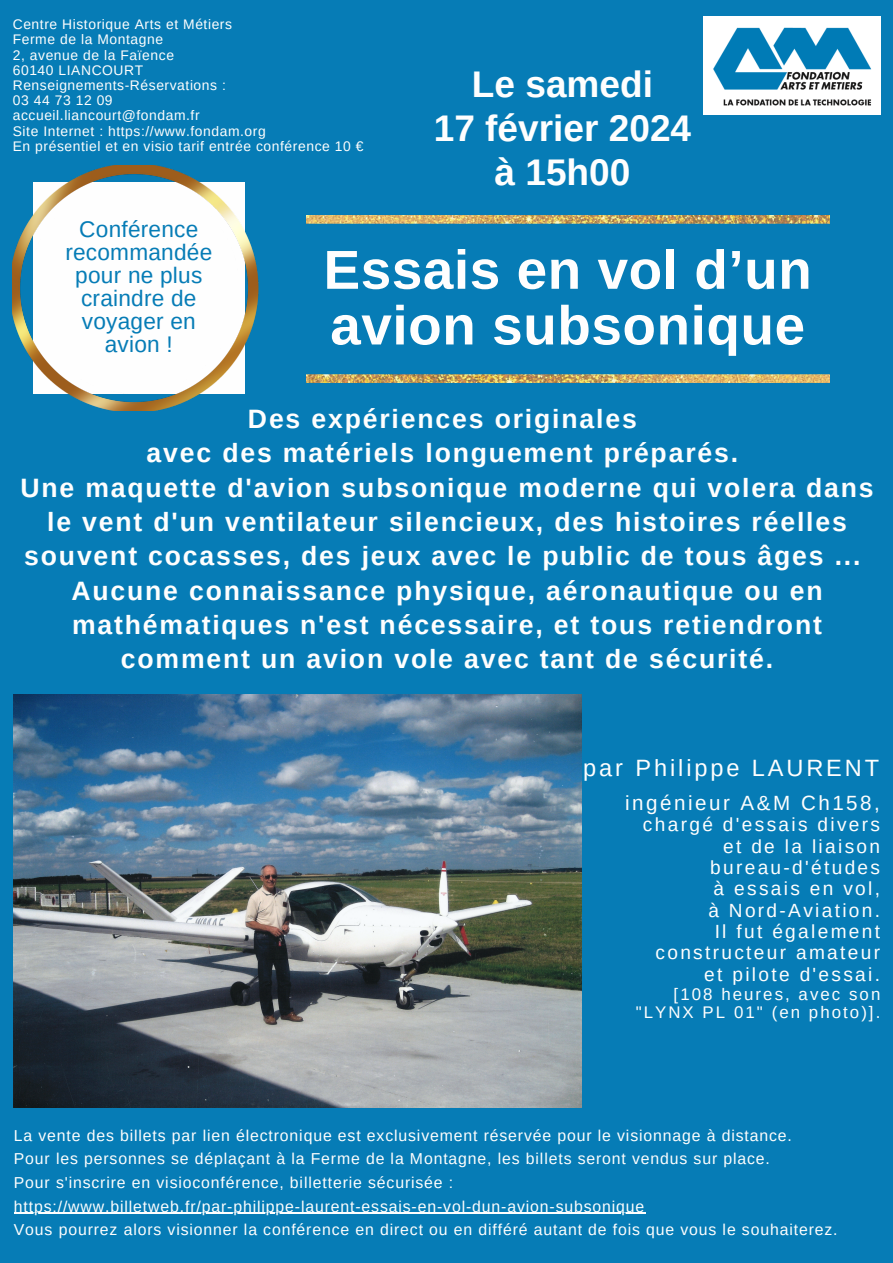
<style>
.page{position:relative;width:893px;height:1263px;background:#067cb6}
.page>*{position:absolute;margin:0;border:0;box-sizing:border-box;transform-origin:0 0}
.t1{font:700 54.9px/55.7px "Arimo";letter-spacing:.01em;color:#fefefe}
.t2{font:700 37.05px/43.9px "Arimo";color:#fefefe;text-align:center}
.t3{font:700 26.62px/34.3px "Arimo";letter-spacing:.07em;color:#fefefe;text-align:center}
.t4{font:23.55px "Arimo";letter-spacing:.12em;color:#fefefe}
.t5{font:22.65px/23.1px "Arimo";letter-spacing:.01em;color:#067cb6;text-align:center}
.t6{font:20.55px "Arimo";letter-spacing:.12em;color:#fefefe}
.t7{font:19.05px/21.4px "Arimo";letter-spacing:.12em;color:#fefefe;text-align:right}
.t8{font:16.8px/18.6px "Arimo";letter-spacing:.12em;color:#fefefe;text-align:right}
.t9{font:15.83px/23.6px "Arimo";letter-spacing:.055em;color:#fefefe}
.t10{font:13.88px "Arimo";letter-spacing:.04em;color:#fefefe}
</style>
<div class="page">
<img style="left:13px;top:694px;width:568px;height:413px">
<img style="left:704px;top:17px;width:176px;height:97px">
<img style="left:13px;top:165px;width:246px;height:246px">
<img style="left:306px;top:216px;width:523px;height:167px">
<hr style="left:14px;top:1213px;width:631px;height:1px;background:#fefefe">
<p class="t10" style="left:13px;top:17px;width:221px">Centre Historique Arts et Métiers</p>
<p class="t10" style="left:13px;top:32px;width:152px">Ferme de la Montagne</p>
<p class="t10" style="left:13px;top:47px;width:163px">2, avenue de la Faïence</p>
<p class="t10" style="left:13px;top:62px;width:132px">60140 LIANCOURT</p>
<p class="t10" style="left:13px;top:77px;width:215px">Renseignements-Réservations :</p>
<h2 class="t10" style="left:13px;top:93px;width:101px">03 44 73 12 09</h2>
<p class="t10" style="left:13px;top:108px;width:188px">accueil.liancourt@fondam.fr</p>
<p class="t10" style="left:13px;top:123px;width:254px">Site Internet : https://www.fondam.org</p>
<h4 class="t10" style="left:13px;top:138px;width:352px">En présentiel et en visio tarif entrée conférence 10 €</h4>
<p class="t2" style="left:434px;top:62px;width:259px">Le samedi<br>17 février 2024 à 15h00</p>
<p class="t5" style="left:65px;top:218px;width:148px">Conférence recommandée pour ne plus craindre de voyager en avion !</p>
<p class="t1" style="left:323px;top:242px;width:490px">Essais en vol d’un avion subsonique</p>
<p class="t3" style="left:20px;top:401px;width:854px">Des expériences originales<br>avec des matériels longuement préparés.<br>Une maquette d'avion subsonique moderne qui volera dans le vent d'un ventilateur silencieux, des histoires réelles souvent cocasses, des jeux avec le public de tous âges ...<br>Aucune connaissance physique, aéronautique ou en mathématiques n'est nécessaire, et tous retiendront comment un avion vole avec tant de sécurité.</p>
<h4 class="t4" style="left:583px;top:754px;width:297px">par Philippe LAURENT</h4>
<h1 class="t6" style="left:625px;top:791px;width:256px">ingénieur A&amp;M Ch158,</h1>
<h1 class="t7" style="left:643px;top:814px;width:239px">chargé d'essais divers et de la liaison bureau-d'études<br>à essais en vol,<br>à Nord-Aviation.<br>Il fut également constructeur amateur et pilote d'essai.</h1>
<h1 class="t8" style="left:635px;top:985px;width:246px">[108 heures, avec son "LYNX PL 01" (en photo)].</h1>
<h3 class="t9" style="left:14px;top:1123px;width:779px">La vente des billets par lien électronique est exclusivement réservée pour le visionnage à distance.<br>Pour les personnes se déplaçant à la Ferme de la Montagne, les billets seront vendus sur place.<br>Pour s'inscrire en visioconférence, billetterie sécurisée :</h3>
<p class="t9" style="left:14px;top:1194px;width:825px">https://www.billetweb.fr/par-philippe-laurent-essais-en-vol-dun-avion-subsonique<br>Vous pourrez alors visionner la conférence en direct ou en différé autant de fois que vous le souhaiterez.</p>
</div>
